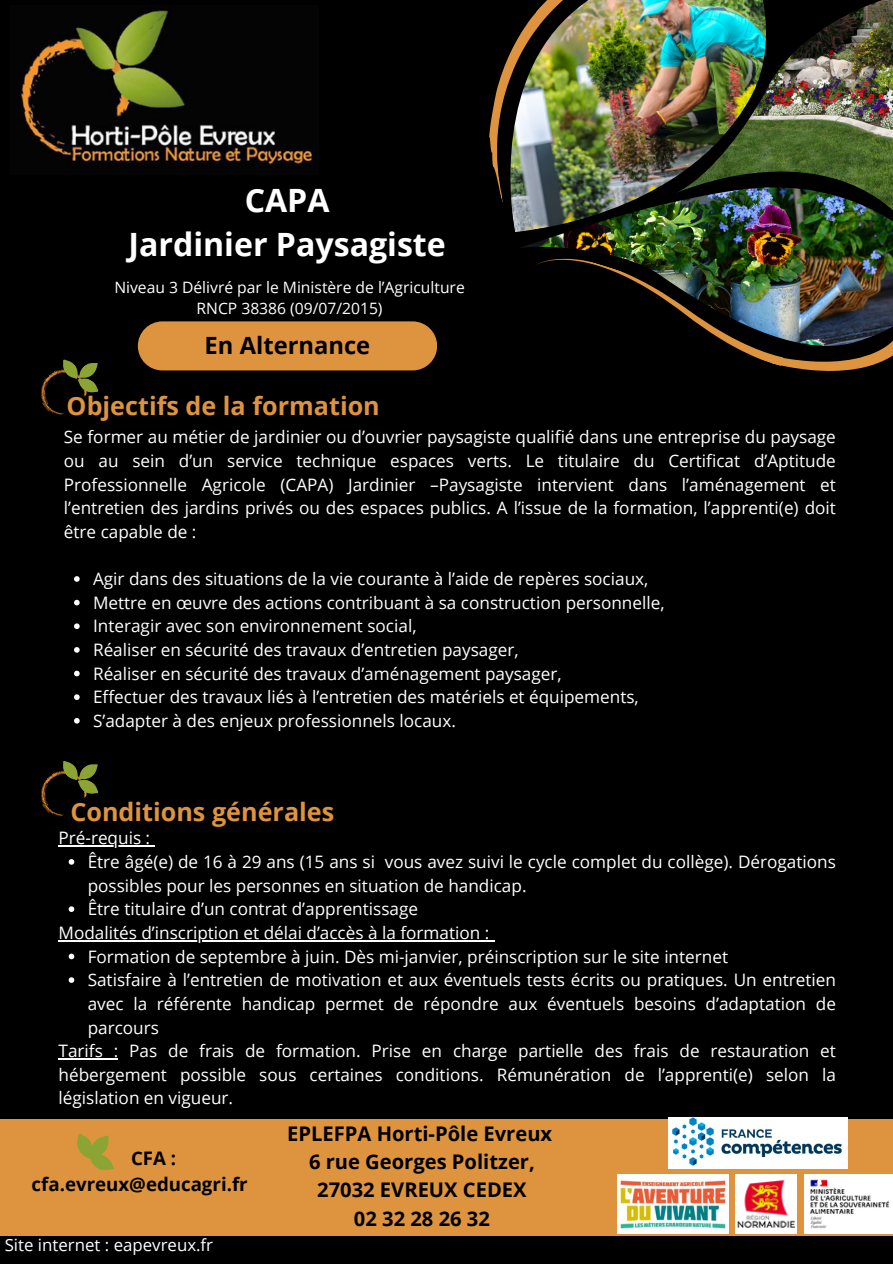
<style>
.page{position:relative;width:893px;height:1264px;background:#fff}
.page>*{position:absolute;margin:0;border:0;box-sizing:border-box;transform-origin:0 0}
.t1{font:700 32.1px/43.8px "Open Sans";color:#fff;text-align:center}
.t2{font:700 25.2px "Open Sans";color:#de943f}
.t3{font:700 23.7px "Open Sans";color:#000}
.t4{font:700 20.1px/28.2px "Open Sans";color:#000;text-align:center}
.t5{font:700 18.6px/25.8px "Open Sans";color:#000}
.t6{font:17.1px/23.7px "Open Sans";color:#fff;text-align:justify}
.t7{font:16.8px "Open Sans";color:#fff}
.t8{font:15.6px "Open Sans";color:#fff}
</style>
<div class="page">
<div style="left:0;top:0;width:892px;height:1263px;background:#000"></div>
<img style="left:18px;top:7px;width:297px;height:160px">
<img style="left:521px;top:232px;width:155px;height:16px">
<img style="left:676px;top:0;width:216px;height:246px">
<img style="left:511px;top:0;width:275px;height:232px">
<div style="left:138px;top:321px;width:299px;height:49px;background:#de943f;border-radius:25px"></div>
<img style="left:528px;top:246px;width:364px;height:125px">
<img style="left:489px;top:0;width:245px;height:203px">
<svg style="left:74px;top:576px;width:6px;height:6px"></svg>
<svg style="left:74px;top:600px;width:6px;height:5px"></svg>
<svg style="left:74px;top:623px;width:6px;height:6px"></svg>
<svg style="left:74px;top:647px;width:6px;height:5px"></svg>
<svg style="left:74px;top:670px;width:6px;height:6px"></svg>
<svg style="left:74px;top:694px;width:6px;height:6px"></svg>
<svg style="left:74px;top:718px;width:6px;height:5px"></svg>
<hr style="left:58px;top:845px;width:92px;height:1px;background:#fff">
<svg style="left:69px;top:859px;width:5px;height:5px"></svg>
<svg style="left:69px;top:906px;width:5px;height:6px"></svg>
<hr style="left:58px;top:940px;width:432px;height:1px;background:#fff">
<svg style="left:69px;top:953px;width:5px;height:6px"></svg>
<svg style="left:69px;top:977px;width:5px;height:5px"></svg>
<hr style="left:58px;top:1058px;width:60px;height:1px;background:#fff">
<img style="left:41px;top:370px;width:44px;height:45px">
<svg style="left:58px;top:359px;width:41px;height:37px"></svg>
<img style="left:41px;top:771px;width:23px;height:46px">
<svg style="left:58px;top:761px;width:41px;height:37px"></svg>
<div style="left:0;top:1118px;width:892px;height:117px;background:#de943f"></div>
<svg style="left:77px;top:1133px;width:37px;height:37px"></svg>
<img style="left:735px;top:1174px;width:61px;height:59px">
<img style="left:617px;top:1174px;width:111px;height:59px">
<img style="left:804px;top:1174px;width:88px;height:59px">
<img style="left:668px;top:1117px;width:179px;height:51px">
<p class="t1" style="left:128px;top:177px;width:319px">CAPA<br>Jardinier Paysagiste</p>
<p class="t8" style="left:114px;top:276px;width:352px">Niveau 3 Délivré par le Ministère de l’Agriculture</p>
<p class="t8" style="left:196px;top:297px;width:187px">RNCP 38386 (09/07/2015)</p>
<h3 class="t3" style="left:204px;top:329px;width:167px">En Alternance</h3>
<p class="t2" style="left:67px;top:388px;width:315px">Objectifs de la formation</p>
<h1 class="t6" style="left:64px;top:425px;width:773px">Se former au métier de jardinier ou d’ouvrier paysagiste qualifié dans une entreprise du paysage ou au sein d’un service technique espaces verts. Le titulaire du Certificat d’Aptitude Professionnelle Agricole (CAPA) Jardinier –Paysagiste intervient dans l’aménagement et l’entretien des jardins privés ou des espaces publics. A l’issue de la formation, l’apprenti(e) doit être capable de :</h1>
<p class="t6" style="left:93px;top:566px;width:556px">Agir dans des situations de la vie courante à l’aide de repères sociaux,</p>
<p class="t6" style="left:93px;top:590px;width:573px">Mettre en œuvre des actions contribuant à sa construction personnelle,</p>
<p class="t6" style="left:93px;top:614px;width:325px">Interagir avec son environnement social,</p>
<p class="t6" style="left:93px;top:637px;width:427px">Réaliser en sécurité des travaux d’entretien paysager,</p>
<p class="t6" style="left:93px;top:661px;width:470px">Réaliser en sécurité des travaux d’aménagement paysager,</p>
<p class="t6" style="left:93px;top:685px;width:547px">Effectuer des travaux liés à l’entretien des matériels et équipements,</p>
<p class="t6" style="left:93px;top:708px;width:364px">S’adapter à des enjeux professionnels locaux.</p>
<p class="t2" style="left:70px;top:793px;width:265px">Conditions générales</p>
<p class="t6" style="left:58px;top:826px;width:93px">Pré-requis :</p>
<h2 class="t6" style="left:88px;top:849px;width:749px">Être âgé(e) de 16 à 29 ans (15 ans si vous avez suivi le cycle complet du collège). Dérogations possibles pour les personnes en situation de handicap.</h2>
<p class="t6" style="left:88px;top:896px;width:332px">Être titulaire d’un contrat d’apprentissage</p>
<p class="t6" style="left:58px;top:920px;width:432px">Modalités d’inscription et délai d’accès à la formation :</p>
<p class="t6" style="left:88px;top:944px;width:641px">Formation de septembre à juin. Dès mi-janvier, préinscription sur le site internet</p>
<p class="t6" style="left:88px;top:967px;width:749px">Satisfaire à l’entretien de motivation et aux éventuels tests écrits ou pratiques. Un entretien avec la référente handicap permet de répondre aux éventuels besoins d’adaptation de parcours</p>
<p class="t6" style="left:58px;top:1038px;width:778px">Tarifs : Pas de frais de formation. Prise en charge partielle des frais de restauration et hébergement possible sous certaines conditions. Rémunération de l’apprenti(e) selon la législation en vigueur.</p>
<h2 class="t5" style="left:32px;top:1144px;width:217px;text-indent:99px">CFA : cfa.evreux@educagri.fr</h2>
<p class="t7" style="left:5px;top:1232px;width:210px">Site internet : eapevreux.fr</p>
<p class="t4" style="left:287px;top:1119px;width:266px">EPLEFPA Horti-Pôle Evreux<br>6 rue Georges Politzer,<br>27032 EVREUX CEDEX<br>02 32 28 26 32</p>
</div>
